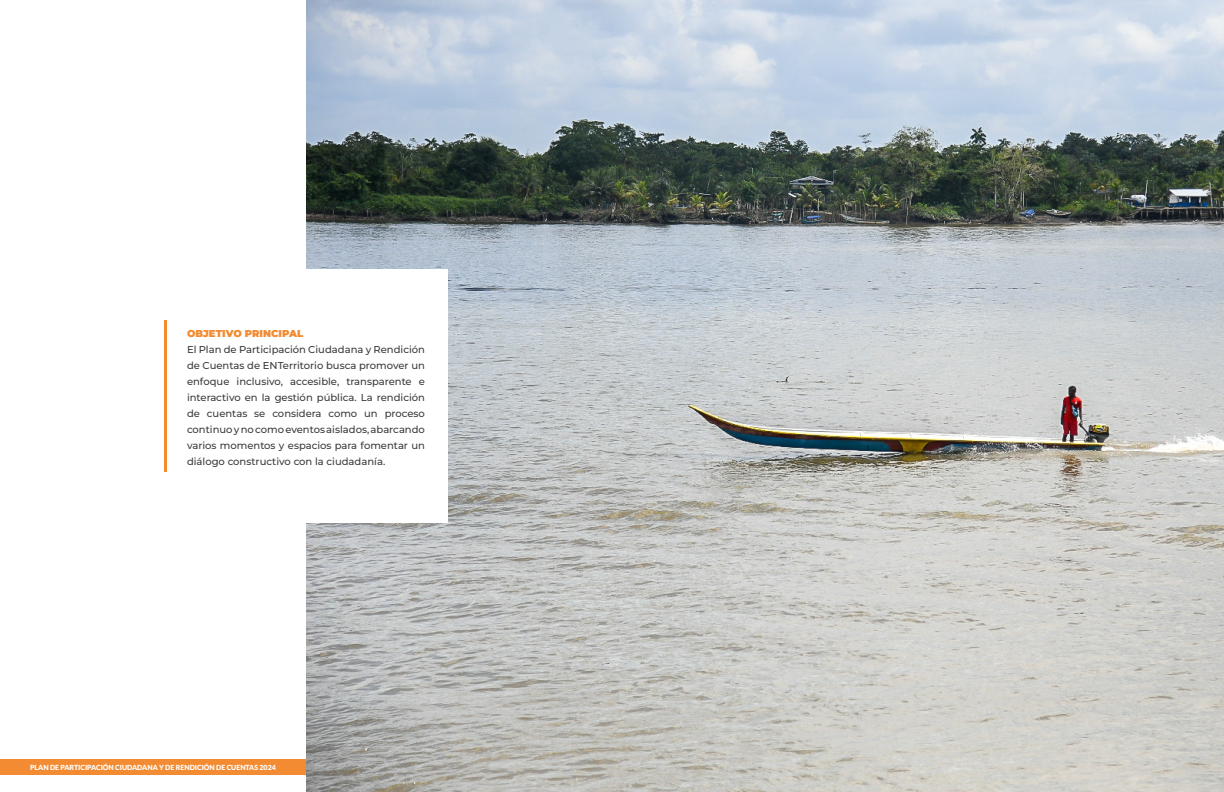
<style>
.page{position:relative;width:1224px;height:792px;background:#fff}
.page>*{position:absolute;margin:0;border:0;box-sizing:border-box;transform-origin:0 0}
.t1{font:500 10px/16px "Montserrat";color:#3c3c3b;text-align:justify}
.t2{font:900 10px "Montserrat";color:#f28b32}
.t3{font:900 7px "Lato";color:#fff}
</style>
<div class="page">
<div style="left:0;top:760px;width:1224px;height:15px;background:#f28b32"></div>
<img style="left:306px;top:0;width:918px;height:792px">
<div style="left:164px;top:269px;width:284px;height:254px;background:#fff"></div>
<hr style="left:164px;top:320px;width:2px;height:152px;background:#f28b32">
<p class="t2" style="left:187px;top:327px;width:118px">OBJETIVO PRINCIPAL</p>
<p class="t1" style="left:187px;top:341px;width:239px">El Plan de Participación Ciudadana y Rendición de Cuentas de ENTerritorio busca promover un enfoque inclusivo, accesible, transparente e interactivo en la gestión pública. La rendición de cuentas se considera como un proceso continuo y no como eventos aislados, abarcando varios momentos y espacios para fomentar un diálogo constructivo con la ciudadanía.</p>
<p class="t3" style="left:30px;top:763px;width:247px">PLAN DE PARTICIPACIÓN CIUDADANA Y DE RENDICIÓN DE CUENTAS 2024</p>
</div>
